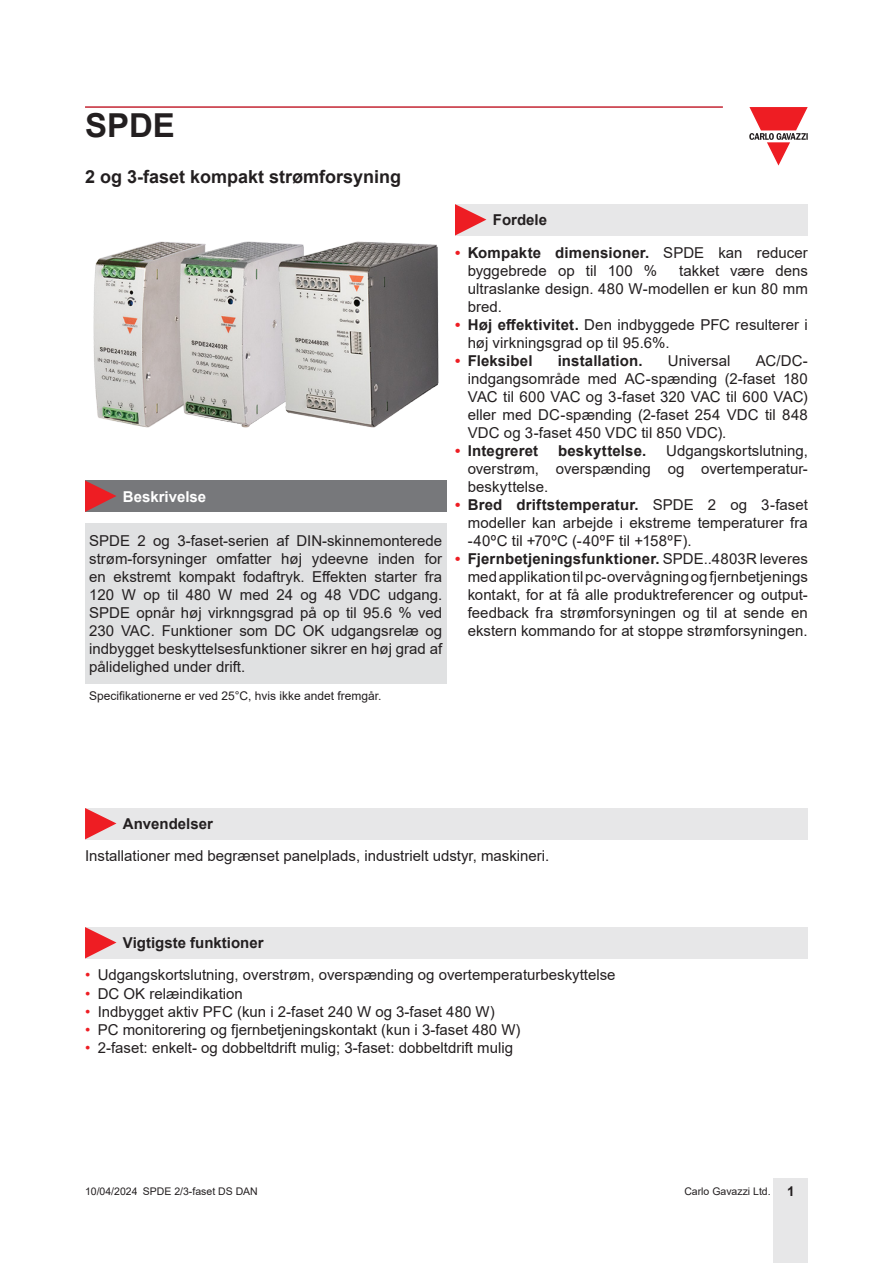
<style>
.page{position:relative;width:893px;height:1263px;background:#fff}
.page>*{position:absolute;margin:0;border:0;box-sizing:border-box;transform-origin:0 0}
.Titolo01_1PM{font:700 33px "Arial";color:#231f20}
.Titolo02{font:700 18px "Arial";color:#231f20}
.Testo{font:15px/18px "Arial";color:#231f20;text-align:justify}
.Titolo03{font:700 15px "Arial";color:#231f20}
.Titolo03-2{font:700 15px "Arial";color:#fff}
.Testo-2{font:12px "Arial";color:#231f20}
.t1{font:10.5px "Arial";color:#231f20}
.s1{font-weight:700;color:#ee1d23}
.s2{font-weight:700}
.s3{color:#ee1d23}
.s4{font-weight:700;font-size:13.5px}
</style>
<div class="page">
<hr style="left:85px;top:106px;width:638px;height:2px;background:#c42633">
<div style="left:774px;top:1178px;width:34px;height:85px;background:#e7e7e8"></div>
<svg style="left:749px;top:107px;width:59px;height:59px"></svg>
<img style="left:93px;top:241px;width:346px;height:187px">
<div style="left:455px;top:204px;width:353px;height:32px;background:#e7e7e8"></div>
<svg style="left:455px;top:204px;width:31px;height:32px"></svg>
<div style="left:85px;top:808px;width:723px;height:31px;background:#e7e7e8"></div>
<svg style="left:85px;top:808px;width:31px;height:31px"></svg>
<div style="left:85px;top:523px;width:361px;height:161px;background:#e0e1e2"></div>
<div style="left:85px;top:927px;width:723px;height:31px;background:#e7e7e8"></div>
<svg style="left:85px;top:927px;width:31px;height:31px"></svg>
<div style="left:85px;top:480px;width:361px;height:32px;background:#77787b"></div>
<svg style="left:85px;top:480px;width:31px;height:32px"></svg>
<p class="Titolo01_1PM" style="left:85px;top:102px;width:91px">SPDE</p>
<p class="Titolo02" style="left:85px;top:164px;width:318px">2 og 3-faset kompakt strømforsyning</p>
<p class="Titolo03-2" style="left:123px;top:486px;width:85px">Beskrivelse</p>
<p class="Testo" style="left:89px;top:531px;width:354px">SPDE 2 og 3-faset-serien af DIN-skinnemonterede strøm-forsyninger omfatter høj ydeevne inden for en ekstremt kompakt fodaftryk. Effekten starter fra 120 W op til 480 W med 24 og 48 VDC udgang.<br>SPDE opnår høj virknngsgrad på op til 95.6 % ved 230 VAC. Funktioner som DC OK udgangsrelæ og indbygget beskyttelsesfunktioner sikrer en høj grad af pålidelighed under drift.</p>
<p class="Testo-2" style="left:89px;top:687px;width:294px">Specifikationerne er ved 25°C, hvis ikke andet fremgår.</p>
<p class="Titolo03" style="left:493px;top:209px;width:56px">Fordele</p>
<p class="Testo" style="left:468px;top:243px;width:342px;text-indent:-13px"><span class="s1">•</span> <span class="s2">Kompakte dimensioner.</span> SPDE kan reducer byggebrede op til 100 %</p>
<p class="Testo" style="left:468px;top:261px;width:342px;text-indent:211px">takket være dens ultraslanke design. 480 W-modellen er kun 80 mm bred.</p>
<p class="Testo" style="left:468px;top:315px;width:342px;text-indent:-13px"><span class="s1">•</span> <span class="s2">Høj effektivitet.</span> Den indbyggede PFC resulterer i høj virkningsgrad op til 95.6%.</p>
<p class="Titolo03" style="left:455px;top:350px;width:79px"><span class="s3">•</span> Fleksibel</p>
<p class="Titolo03" style="left:558px;top:350px;width:86px">installation.</p>
<p class="Testo" style="left:668px;top:351px;width:64px">Universal</p>
<p class="Testo" style="left:468px;top:351px;width:342px;text-indent:288px">AC/DC&shy;indgangsområde med AC-spænding (2-faset 180<br>VAC til 600 VAC og 3-faset 320 VAC til 600 VAC) eller med DC-spænding (2-faset 254 VDC til 848<br>VDC og 3-faset 450 VDC til 850 VDC).</p>
<p class="Titolo03" style="left:455px;top:440px;width:85px"><span class="s3">•</span> Integreret</p>
<p class="Titolo03" style="left:558px;top:440px;width:90px">beskyttelse.</p>
<p class="Testo" style="left:468px;top:441px;width:342px;text-indent:198px">Udgangskortslutning, overstrøm, overspænding og overtemperatur&shy;beskyttelse.</p>
<p class="Testo" style="left:468px;top:495px;width:342px;text-indent:-13px"><span class="s1">•</span> <span class="s2">Bred driftstemperatur.</span> SPDE 2 og 3-faset modeller kan arbejde i ekstreme temperaturer fra -40ºC til +70ºC (-40ºF til +158ºF).</p>
<p class="Testo" style="left:468px;top:549px;width:342px;text-indent:-13px"><span class="s1">•</span> <span class="s2">Fjernbetjeningsfunktioner.</span> SPDE..4803R leveres med applikation til pc-overvågning og fjernbetjenings kontakt, for at få alle produktreferencer og output&shy;feedback fra strømforsyningen og til at sende en ekstern kommando for at stoppe strømforsyningen.</p>
<p class="Titolo03" style="left:123px;top:813px;width:92px">Anvendelser</p>
<p class="Testo" style="left:85px;top:847px;width:466px">Installationer med begrænset panelplads, industrielt udstyr, maskineri.</p>
<p class="Titolo03" style="left:123px;top:932px;width:142px">Vigtigste funktioner</p>
<p class="Testo" style="left:85px;top:966px;width:532px"><span class="s3">•</span> Udgangskortslutning, overstrøm, overspænding og overtemperaturbeskyttelse</p>
<p class="Testo" style="left:85px;top:984px;width:159px"><span class="s3">•</span> DC OK relæindikation</p>
<p class="Testo" style="left:85px;top:1002px;width:411px"><span class="s3">•</span> Indbygget aktiv PFC (kun i 2-faset 240 W og 3-faset 480 W)</p>
<p class="Testo" style="left:85px;top:1020px;width:437px"><span class="s3">•</span> PC monitorering og fjernbetjeningskontakt (kun i 3-faset 480 W)</p>
<p class="Testo" style="left:85px;top:1038px;width:429px"><span class="s3">•</span> 2-faset: enkelt- og dobbeltdrift mulig; 3-faset: dobbeltdrift mulig</p>
<p class="t1" style="left:85px;top:1183px;width:174px">10/04/2024 SPDE 2/3-faset DS DAN</p>
<p class="t1" style="left:684px;top:1183px;width:112px">Carlo Gavazzi Ltd. <span class="s4">1</span></p>
</div>
